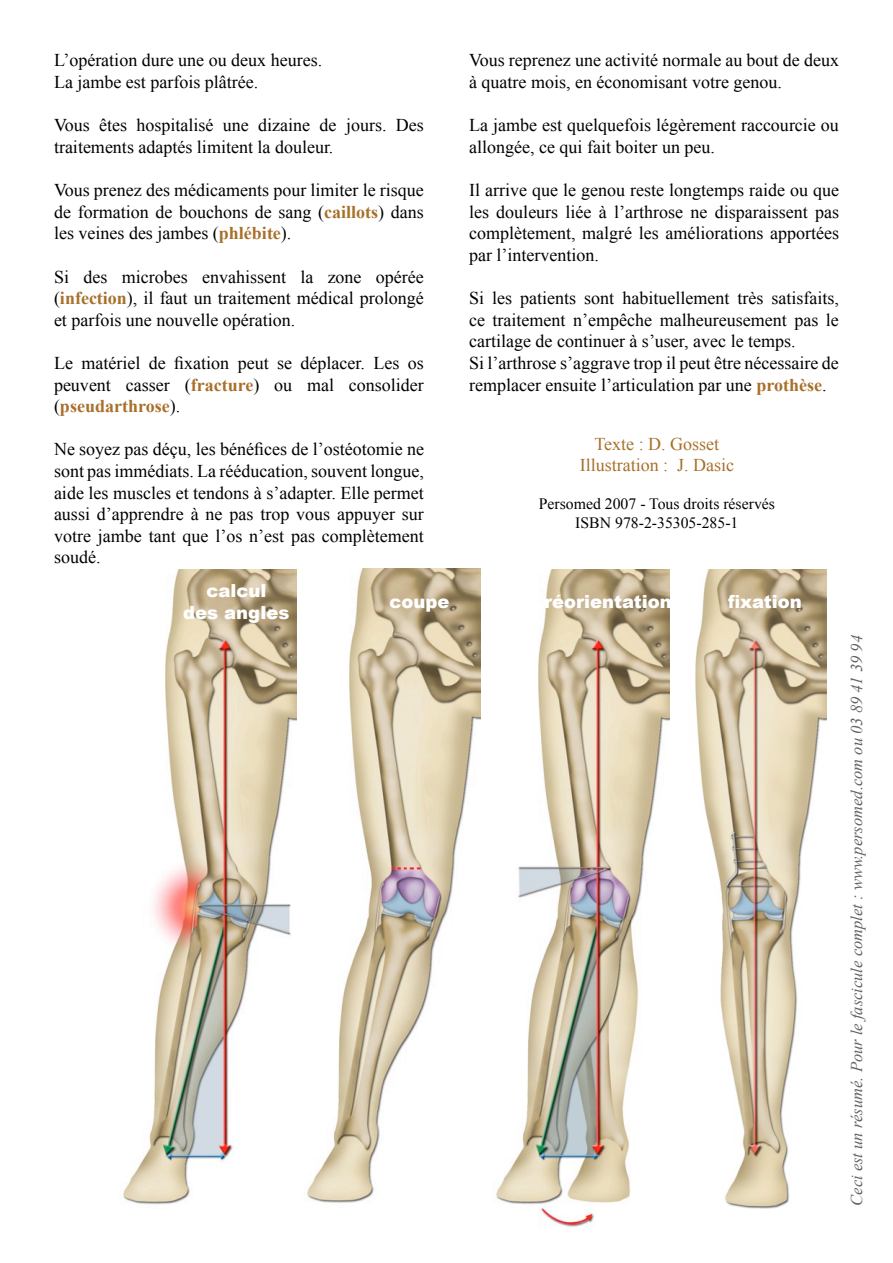
<style>
.page{position:relative;width:893px;height:1263px;background:#fff}
.page>*{position:absolute;margin:0;border:0;box-sizing:border-box;transform-origin:0 0}
.t1{font:18px/21.6px "Times New Roman";color:#000;text-align:justify}
.t2{font:900 18px "Arial";color:#fff}
.t3{font:18px "Times New Roman";color:#a8702a}
.t4{font:italic 16.5px "Times New Roman";color:#636363}
.t5{font:15.75px "Times New Roman";color:#000}
.s1{font-weight:700;color:#a8702a}
</style>
<div class="page">
<img style="left:123px;top:570px;width:174px;height:635px">
<img style="left:496px;top:570px;width:173px;height:657px">
<img style="left:695px;top:570px;width:131px;height:639px">
<img style="left:307px;top:568px;width:173px;height:635px">
<p class="t1" style="left:54px;top:49px;width:270px">L’opération dure une ou deux heures.</p>
<p class="t1" style="left:54px;top:71px;width:206px">La jambe est parfois plâtrée.</p>
<p class="t1" style="left:54px;top:114px;width:371px">Vous êtes hospitalisé une dizaine de jours. Des traitements adaptés limitent la douleur.</p>
<p class="t1" style="left:54px;top:179px;width:371px">Vous prenez des médicaments pour limiter le risque de formation de bouchons de sang (<span class="s1">caillots</span>) dans les veines des jambes (<span class="s1">phlébite</span>).</p>
<p class="t1" style="left:54px;top:265px;width:371px">Si des microbes envahissent la zone opérée (<span class="s1">infection</span>), il faut un traitement médical prolongé et parfois une nouvelle opération.</p>
<p class="t1" style="left:54px;top:352px;width:371px">Le matériel de fixation peut se déplacer. Les os peuvent casser (<span class="s1">fracture</span>) ou mal consolider (<span class="s1">pseudarthrose</span>).</p>
<p class="t1" style="left:54px;top:438px;width:371px">Ne soyez pas déçu, les bénéfices de l’ostéotomie ne sont pas immédiats. La rééducation, souvent longue, aide les muscles et tendons à s’adapter. Elle permet aussi d’apprendre à ne pas trop vous appuyer sur votre jambe tant que l’os n’est pas complètement soudé.</p>
<p class="t1" style="left:469px;top:49px;width:371px">Vous reprenez une activité normale au bout de deux à quatre mois, en économisant votre genou.</p>
<p class="t1" style="left:469px;top:114px;width:371px">La jambe est quelquefois légèrement raccourcie ou allongée, ce qui fait boiter un peu.</p>
<p class="t1" style="left:469px;top:179px;width:371px">Il arrive que le genou reste longtemps raide ou que les douleurs liée à l’arthrose ne disparaissent pas complètement, malgré les améliorations apportées par l’intervention.</p>
<p class="t1" style="left:469px;top:287px;width:371px">Si les patients sont habituellement très satisfaits, ce traitement n’empêche malheureusement pas le cartilage de continuer à s’user, avec le temps.</p>
<p class="t1" style="left:469px;top:352px;width:371px">Si l’arthrose s’aggrave trop il peut être nécessaire de remplacer ensuite l’articulation par une <span class="s1">prothèse</span>.</p>
<p class="t3" style="left:594px;top:433px;width:126px">Texte : D. Gosset</p>
<p class="t3" style="left:580px;top:455px;width:156px">Illustration : J. Dasic</p>
<p class="t5" style="left:539px;top:495px;width:238px">Persomed 2007 - Tous droits réservés</p>
<p class="t5" style="left:575px;top:514px;width:165px">ISBN 978-2-35305-285-1</p>
<p class="t2" style="left:206px;top:581px;width:62px">calcul</p>
<p class="t2" style="left:183px;top:602px;width:108px">des angles</p>
<p class="t2" style="left:389px;top:592px;width:62px">coupe</p>
<p class="t2" style="left:544px;top:592px;width:129px">réorientation</p>
<p class="t2" style="left:728px;top:592px;width:75px">fixation</p>
<p class="t4" style="left:847px;top:1206px;width:572px;rotate:-90deg">Ceci est un résumé. Pour le fascicule complet : www.persomed.com ou 03 89 41 39 94</p>
</div>
